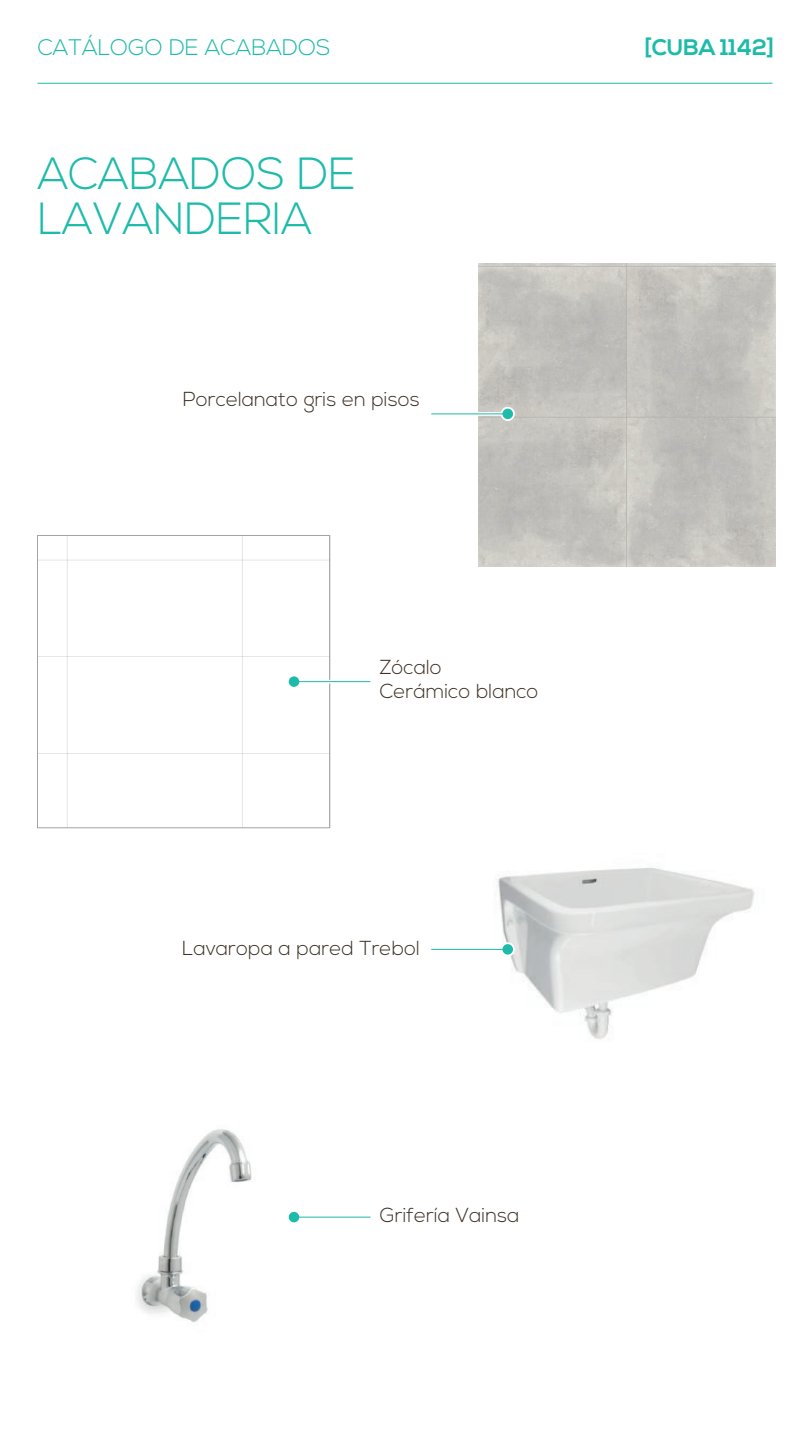
<style>
.page{position:relative;width:810px;height:1440px;background:#fff}
.page>*{position:absolute;margin:0;border:0;box-sizing:border-box;transform-origin:0 0}
.t1{font:300 45px/45px "Nexa";color:#1dbba9}
.t2{font:300 22.5px "Nexa";color:#1dbba9}
.t3{font:700 22.5px "Nexa";color:#1dbba9}
.t4{font:300 20.25px/24.3px "Nexa";color:#3d3024}
</style>
<div class="page">
<img style="left:136px;top:1129px;width:116px;height:194px">
<img style="left:495px;top:867px;width:260px;height:173px">
<img style="left:479px;top:264px;width:297px;height:303px">
<img style="left:39px;top:537px;width:289px;height:289px">
<div style="left:37px;top:535px;width:293px;height:293px;border:1px solid #a2a5a5"></div>
<hr style="left:38px;top:83px;width:734px;height:1px;background:#1dbba9">
<svg style="left:431px;top:405px;width:86px;height:18px"></svg>
<hr style="left:431px;top:414px;width:76px;height:1px;background:#1dbba9">
<div style="left:502px;top:409px;width:11px;height:10px;background:#1dbba9;border-radius:50%"></div>
<svg style="left:431px;top:940px;width:86px;height:18px"></svg>
<hr style="left:431px;top:949px;width:76px;height:1px;background:#1dbba9">
<div style="left:502px;top:944px;width:11px;height:11px;background:#1dbba9;border-radius:50%"></div>
<svg style="left:285px;top:673px;width:86px;height:18px"></svg>
<hr style="left:295px;top:681px;width:75px;height:1px;background:#1dbba9">
<div style="left:289px;top:676px;width:10px;height:11px;background:#1dbba9;border-radius:50%"></div>
<svg style="left:288px;top:1211px;width:83px;height:12px"></svg>
<hr style="left:295px;top:1217px;width:75px;height:1px;background:#1dbba9">
<div style="left:289px;top:1212px;width:10px;height:10px;background:#1dbba9;border-radius:50%"></div>
<p class="t2" style="left:38px;top:34px;width:294px">CATÁLOGO DE ACABADOS</p>
<h1 class="t1" style="left:38px;top:153px;width:319px">ACABADOS DE<br>LAVANDERIA</h1>
<p class="t4" style="left:183px;top:388px;width:239px">Porcelanato gris en pisos</p>
<p class="t4" style="left:380px;top:656px;width:160px">Zócalo<br>Cerámico blanco</p>
<p class="t4" style="left:182px;top:937px;width:239px">Lavaropa a pared Trebol</p>
<p class="t4" style="left:380px;top:1204px;width:141px">Grifería Vainsa</p>
<p class="t3" style="left:645px;top:34px;width:131px">[CUBA 1142]</p>
</div>
